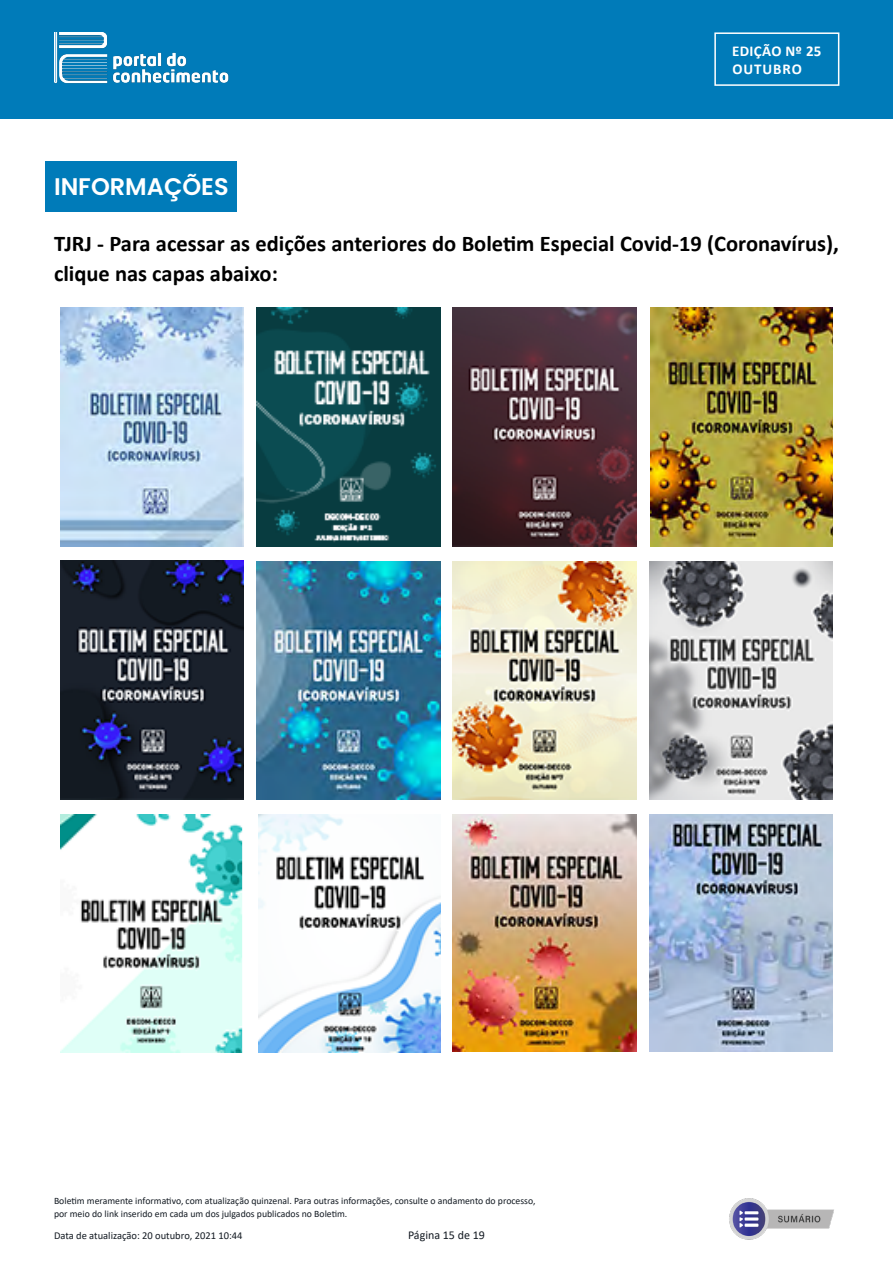
<style>
.page{position:relative;width:893px;height:1263px;background:#fff}
.page>*{position:absolute;margin:0;border:0;box-sizing:border-box;transform-origin:0 0}
.t1{font:600 24px "Poppins";color:#fff}
.t2{font:700 22.5px/30px "Calibri";color:#000}
.t3{font:700 15px/18px "Calibri";letter-spacing:.02em;color:#fff}
.t4{font:12px "Calibri";color:#131a22}
.t5{font:10.5px "Calibri";color:#131a22}
.t6{font:9.75px/12.3px "Calibri";color:#131a22}
</style>
<div class="page">
<div style="left:0;top:0;width:893px;height:118px;background:#007bb9"></div>
<img style="left:55px;top:33px;width:173px;height:51px">
<div style="left:714px;top:32px;width:125px;height:54px;border:2px solid #fff"></div>
<div style="left:45px;top:162px;width:192px;height:50px;background:#007bb9"></div>
<img style="left:61px;top:308px;width:183px;height:238px">
<img style="left:257px;top:308px;width:183px;height:238px">
<img style="left:453px;top:308px;width:183px;height:238px">
<img style="left:651px;top:308px;width:181px;height:238px">
<img style="left:61px;top:560px;width:183px;height:240px">
<img style="left:257px;top:562px;width:183px;height:238px">
<img style="left:453px;top:562px;width:183px;height:238px">
<img style="left:649px;top:562px;width:183px;height:238px">
<img style="left:61px;top:814px;width:182px;height:238px">
<img style="left:258px;top:814px;width:182px;height:238px">
<img style="left:453px;top:814px;width:183px;height:237px">
<img style="left:649px;top:814px;width:183px;height:237px">
<img style="left:729px;top:1198px;width:105px;height:42px">
<h3 class="t3" style="left:732px;top:42px;width:91px">EDIÇÃO Nº 25<br>OUTUBRO</h3>
<h1 class="t1" style="left:54px;top:173px;width:176px">INFORMAÇÕES</h1>
<h2 class="t2" style="left:54px;top:228px;width:786px">TJRJ - Para acessar as edições anteriores do Boletim Especial Covid-19 (Coronavírus), clique nas capas abaixo:</h2>
<p class="t6" style="left:54px;top:1195px;width:483px">Boletim meramente informativo, com atualização quinzenal. Para outras informações, consulte o andamento do processo, por meio do link inserido em cada um dos julgados publicados no Boletim.</p>
<p class="t5" style="left:54px;top:1229px;width:190px">Data de atualização: 20 outubro, 2021 10:44</p>
<p class="t4" style="left:408px;top:1227px;width:78px">Página 15 de 19</p>
</div>
